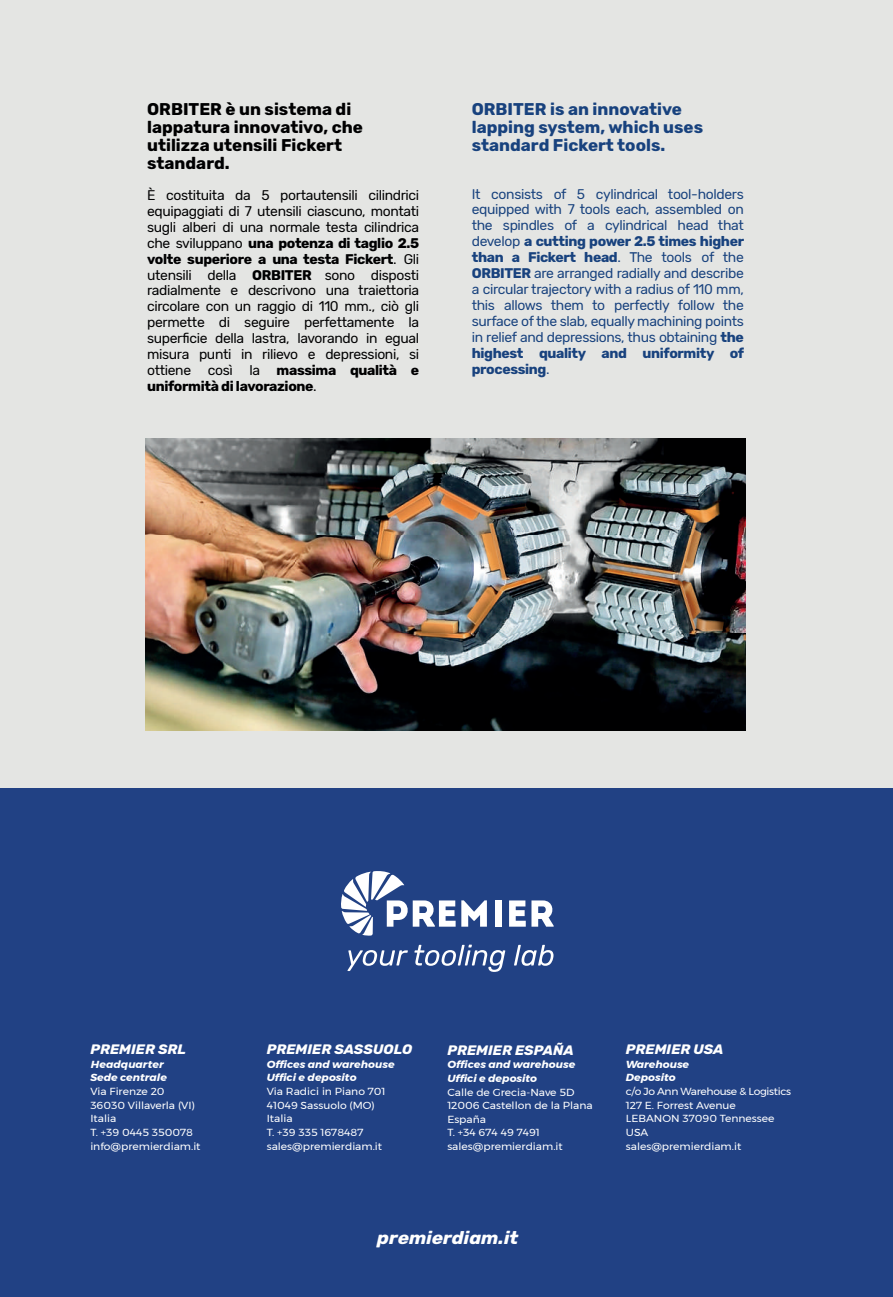
<style>
.page{position:relative;width:893px;height:1297px;background:#e4e5e3}
.page>*{position:absolute;margin:0;border:0;box-sizing:border-box;transform-origin:0 0}
.t1{font:italic 700 18px "Rubik";color:#fff;scale:1.05 1}
.t2{font:700 16.95px/18px "Rubik";color:#000001}
.t3{font:700 16.95px/18px "Rubik";color:#18427e}
.t4{font:13.95px/15.9px "Rubik";letter-spacing:-.025em;color:#000001;text-align:justify}
.t5{font:13.95px/15.9px "Rubik";letter-spacing:-.025em;color:#18427e;text-align:justify}
.t6{font:italic 700 13.65px "Rubik";color:#fff;scale:1.05 1}
.t7{font:10.2px/13.6px "Montserrat";color:#fff;scale:1.05 1}
.t8{font:italic 700 10.2px/13.6px "Montserrat";color:#fff;scale:1.05 1}
.s1{font-weight:700}
</style>
<div class="page">
<div style="left:0;top:788px;width:893px;height:509px;background:#214184"></div>
<svg style="left:341px;top:871px;width:146px;height:65px"></svg>
<div style="left:495px;top:900px;width:6px;height:27px;background:#fff"></div>
<svg style="left:509px;top:900px;width:45px;height:27px"></svg>
<svg style="left:348px;top:950px;width:60px;height:21px"></svg>
<svg style="left:414px;top:945px;width:91px;height:27px"></svg>
<svg style="left:514px;top:945px;width:39px;height:21px"></svg>
<img style="left:145px;top:438px;width:601px;height:293px">
<p class="t2" style="left:147px;top:100px;width:217px">ORBITER è un sistema di lappatura innovativo, che utilizza utensili Fickert standard.</p>
<p class="t4" style="left:147px;top:188px;width:274px">È costituita da 5 portautensili cilindrici equipaggiati di 7 utensili ciascuno, montati sugli alberi di una normale testa cilindrica che sviluppano <span class="s1">una potenza di taglio 2.5 volte superiore a una testa Fickert</span>. Gli utensili della <span class="s1">ORBITER</span> sono disposti radialmente e descrivono una traiettoria circolare con un raggio di 110 mm., ciò gli permette di seguire perfettamente la superficie della lastra, lavorando in egual misura punti in rilievo e depressioni, si ottiene così la <span class="s1">massima qualità e uniformità di lavorazione</span>.</p>
<p class="t3" style="left:472px;top:100px;width:233px">ORBITER is an innovative lapping system, which uses standard Fickert tools.</p>
<p class="t5" style="left:472px;top:186px;width:274px">It consists of 5 cylindrical tool-holders equipped with 7 tools each, assembled on the spindles of a cylindrical head that develop <span class="s1">a cutting power 2.5 times higher than a Fickert head</span>. The tools of the <span class="s1">ORBITER</span> are arranged radially and describe a circular trajectory with a radius of 110 mm, this allows them to perfectly follow the surface of the slab, equally machining points in relief and depressions, thus obtaining <span class="s1">the highest quality and uniformity of processing</span>.</p>
<p class="t6" style="left:90px;top:1041px;width:93px">PREMIER SRL</p>
<p class="t8" style="left:90px;top:1057px;width:75px">Headquarter<br>Sede centrale</p>
<p class="t7" style="left:90px;top:1084px;width:106px">Via Firenze 20<br>36030 Villaverla (VI)<br>Italia<br>T. +39 0445 350078 info@premierdiam.it</p>
<p class="t6" style="left:267px;top:1041px;width:140px">PREMIER SASSUOLO</p>
<p class="t8" style="left:267px;top:1057px;width:123px">Offices and warehouse<br>Uffici e deposito</p>
<p class="t7" style="left:267px;top:1084px;width:115px">Via Radici in Piano 701<br>41049 Sassuolo (MO)<br>Italia<br>T. +39 335 1678487 sales@premierdiam.it</p>
<p class="t6" style="left:447px;top:1042px;width:122px">PREMIER ESPAÑA</p>
<p class="t8" style="left:447px;top:1058px;width:123px">Offices and warehouse<br>Uffici e deposito</p>
<p class="t7" style="left:447px;top:1085px;width:140px">Calle de Grecia-Nave 5D<br>12006 Castellon de la Plana<br>España<br>T. +34 674 49 7491 sales@premierdiam.it</p>
<p class="t6" style="left:626px;top:1041px;width:95px">PREMIER USA</p>
<p class="t8" style="left:626px;top:1057px;width:62px">Warehouse<br>Deposito</p>
<p class="t7" style="left:626px;top:1084px;width:159px">c/o Jo Ann Warehouse &amp; Logistics<br>127 E. Forrest Avenue<br>LEBANON 37090 Tennessee<br>USA<br>sales@premierdiam.it</p>
<p class="t1" style="left:377px;top:1227px;width:136px">premierdiam.it</p>
</div>
